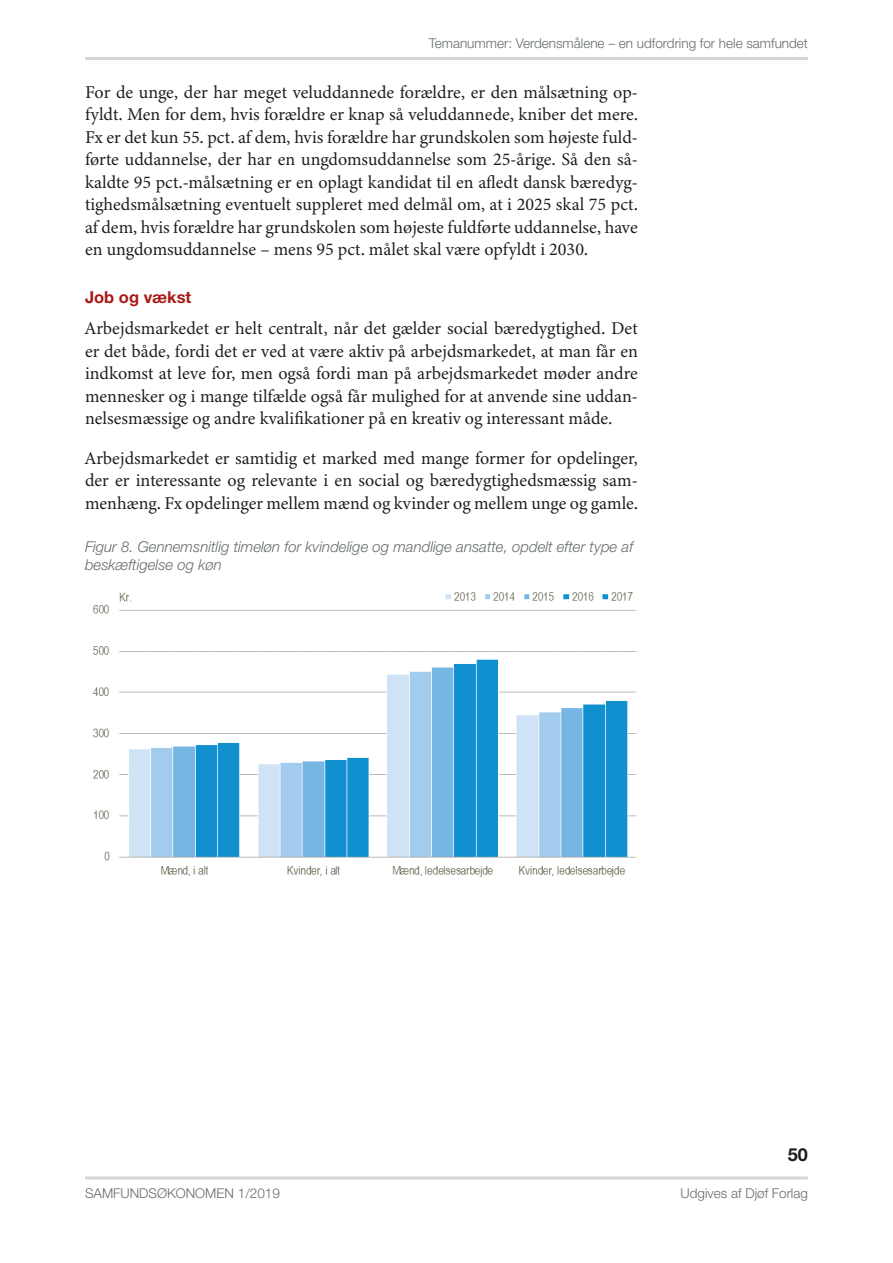
<style>
.page{position:relative;width:893px;height:1263px;background:#fff}
.page>*{position:absolute;margin:0;border:0;box-sizing:border-box;transform-origin:0 0}
.t1{font:18px/22.5px "Minion 3";color:#1d1d1b;text-align:justify}
.t2{font:700 18px "Helvetica Neue LT Std";color:#1d1d1b}
.t3{font:700 16.5px "Helvetica Neue LT Std";color:#a71a17}
.t4{font:italic 300 15px/18px "Helvetica Neue LT Std";color:#666c6f}
.t5{font:300 13.5px "Helvetica Neue LT Std";color:#666c6f}
</style>
<div class="page">
<hr style="left:85px;top:1176px;width:723px;height:3px;background:#d3d7da">
<hr style="left:85px;top:57px;width:723px;height:3px;background:#d3d7da">
<img style="left:92px;top:592px;width:545px;height:285px">
<p class="t5" style="left:429px;top:35px;width:381px">Temanummer: Verdensmålene – en udfordring for hele samfundet</p>
<p class="t1" style="left:85px;top:81px;width:554px">For de unge, der har meget veluddannede forældre, er den målsætning op&shy;fyldt. Men for dem, hvis forældre er knap så veluddannede, kniber det mere.<br>Fx er det kun 55. pct. af dem, hvis forældre har grundskolen som højeste fuld&shy;førte uddannelse, der har en ungdomsuddannelse som 25-årige. Så den så&shy;kaldte 95 pct.-målsætning er en oplagt kandidat til en afledt dansk bæredyg&shy;tighedsmålsætning eventuelt suppleret med delmål om, at i 2025 skal 75 pct. af dem, hvis forældre har grundskolen som højeste fuldførte uddannelse, have en ungdomsuddannelse – mens 95 pct. målet skal være opfyldt i 2030.</p>
<p class="t3" style="left:85px;top:287px;width:108px">Job og vækst</p>
<p class="t1" style="left:85px;top:317px;width:554px">Arbejdsmarkedet er helt centralt, når det gælder social bæredygtighed. Det er det både, fordi det er ved at være aktiv på arbejdsmarkedet, at man får en indkomst at leve for, men også fordi man på arbejdsmarkedet møder andre mennesker og i mange tilfælde også får mulighed for at anvende sine uddan&shy;nelsesmæssige og andre kvalifikationer på en kreativ og interessant måde.</p>
<p class="t1" style="left:85px;top:447px;width:554px">Arbejdsmarkedet er samtidig et marked med mange former for opdelinger, der er interessante og relevante i en social og bæredygtighedsmæssig sam&shy;menhæng. Fx opdelinger mellem mænd og kvinder og mellem unge og gamle.</p>
<p class="t4" style="left:85px;top:538px;width:550px">Figur 8. Gennemsnitlig timeløn for kvindelige og mandlige ansatte, opdelt efter type af beskæftigelse og køn</p>
<p class="t2" style="left:788px;top:1143px;width:22px">50</p>
<p class="t5" style="left:85px;top:1185px;width:196px">SAMFUNDSØKONOMEN 1/2019</p>
<p class="t5" style="left:681px;top:1185px;width:129px">Udgives af Djøf Forlag</p>
</div>
